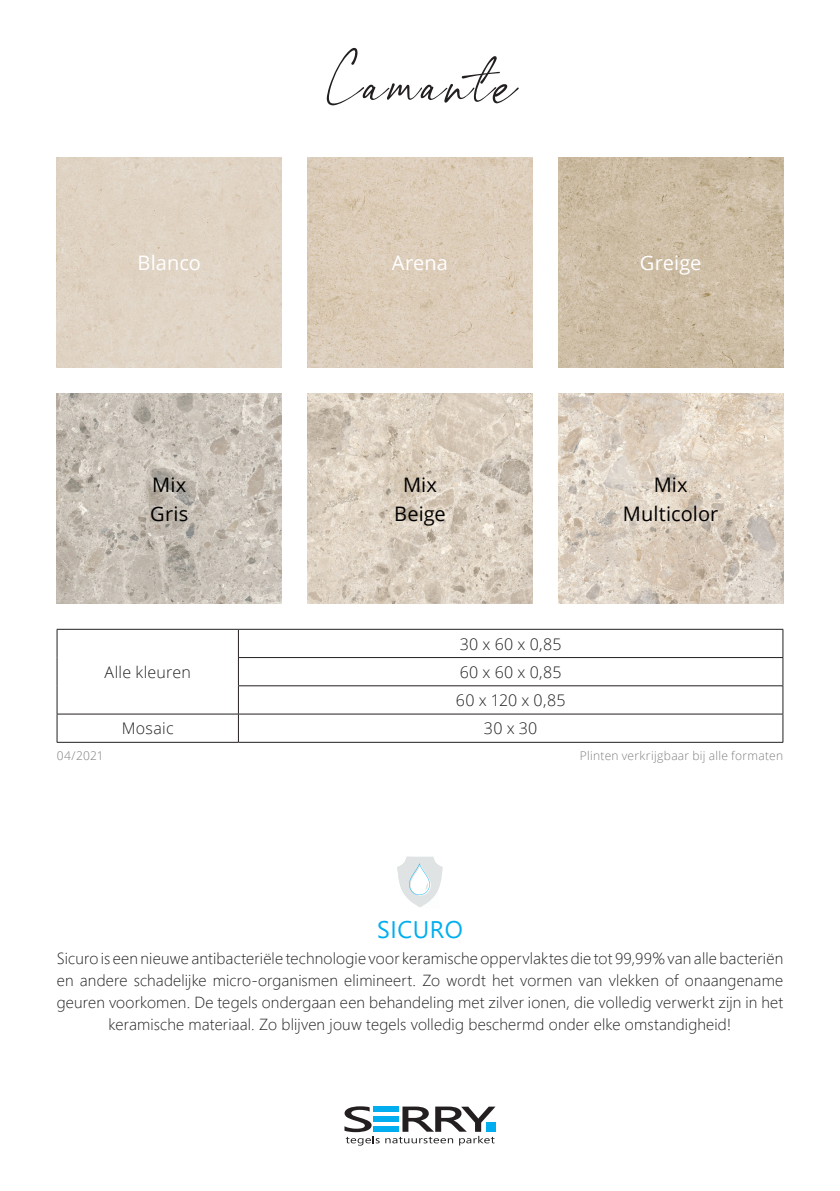
<style>
.page{position:relative;width:840px;height:1191px;background:#fff}
.page>*{position:absolute;margin:0;border:0;box-sizing:border-box;transform-origin:0 0}
.t1{font:80px "The Expressions";letter-spacing:.045em;color:#231f20}
.t2{font:24px "Segoe UI";letter-spacing:.02em;color:#00aeef}
.t3{font:20px "Open Sans";letter-spacing:.005em;color:#000}
.t4{font:20px "Open Sans";letter-spacing:.005em;color:#fff}
.t5{font:300 16px/22px "Segoe UI";letter-spacing:.01em;color:#231f20;text-align:center}
.t6{font:300 16px "Open Sans";letter-spacing:.015em;color:#231f20}
.t7{font:300 12px "Open Sans";letter-spacing:.025em;color:#817f7f}
</style>
<div class="page">
<div style="left:373px;top:1106px;width:25px;height:5px;background:#00aeef"></div>
<div style="left:373px;top:1116px;width:25px;height:5px;background:#00aeef"></div>
<div style="left:373px;top:1126px;width:25px;height:5px;background:#00aeef"></div>
<svg style="left:344px;top:1106px;width:35px;height:39px"></svg>
<svg style="left:385px;top:1106px;width:110px;height:39px"></svg>
<hr style="left:238px;top:657px;width:544px;height:1px;background:#231f20">
<hr style="left:238px;top:685px;width:544px;height:1px;background:#231f20">
<hr style="left:57px;top:713px;width:181px;height:1px;background:#231f20">
<svg style="left:57px;top:630px;width:1px;height:112px"></svg>
<hr style="left:238px;top:713px;width:544px;height:1px;background:#231f20">
<svg style="left:238px;top:630px;width:1px;height:112px"></svg>
<svg style="left:782px;top:629px;width:1px;height:113px"></svg>
<hr style="left:57px;top:742px;width:181px;height:1px;background:#231f20">
<hr style="left:238px;top:742px;width:544px;height:1px;background:#231f20">
<hr style="left:57px;top:629px;width:181px;height:1px;background:#231f20">
<hr style="left:238px;top:629px;width:544px;height:1px;background:#231f20">
<img style="left:307px;top:157px;width:225px;height:211px">
<div style="left:57px;top:157px;width:225px;height:211px;background:#e0d4c4"></div>
<img style="left:558px;top:157px;width:224px;height:211px">
<img style="left:307px;top:393px;width:225px;height:211px">
<img style="left:57px;top:393px;width:225px;height:211px">
<img style="left:558px;top:393px;width:224px;height:211px">
<svg style="left:397px;top:856px;width:45px;height:51px"></svg>
<p class="t4" style="left:137px;top:249px;width:65px">Blanco</p>
<h1 class="t1" style="left:324px;top:31px;width:192px">Camante</h1>
<p class="t4" style="left:391px;top:249px;width:58px">Arena</p>
<p class="t4" style="left:639px;top:249px;width:63px">Greige</p>
<p class="t3" style="left:152px;top:471px;width:35px">Mix</p>
<p class="t3" style="left:150px;top:500px;width:39px">Gris</p>
<p class="t6" style="left:104px;top:661px;width:88px">Alle kleuren</p>
<p class="t3" style="left:403px;top:471px;width:35px">Mix</p>
<p class="t3" style="left:394px;top:500px;width:53px">Beige</p>
<p class="t6" style="left:459px;top:633px;width:103px">30 x 60 x 0,85</p>
<p class="t6" style="left:459px;top:661px;width:103px">60 x 60 x 0,85</p>
<p class="t6" style="left:455px;top:689px;width:111px">60 x 120 x 0,85</p>
<p class="t6" style="left:122px;top:717px;width:53px">Mosaic</p>
<p class="t6" style="left:483px;top:717px;width:55px">30 x 30</p>
<p class="t3" style="left:653px;top:471px;width:35px">Mix</p>
<p class="t3" style="left:622px;top:500px;width:97px">Multicolor</p>
<p class="t7" style="left:57px;top:747px;width:49px">04/2021</p>
<p class="t7" style="left:579px;top:747px;width:205px">Plinten verkrijgbaar bij alle formaten</p>
<p class="t2" style="left:377px;top:906px;width:87px">SICURO</p>
<p class="t5" style="left:57px;top:946px;width:727px">Sicuro is een nieuwe antibacteriële technologie voor keramische oppervlaktes die tot 99,99% van alle bacteriën en andere schadelijke micro-organismen elimineert. Zo wordt het vormen van vlekken of onaangename geuren voorkomen. De tegels ondergaan een behandeling met zilver ionen, die volledig verwerkt zijn in het keramische materiaal. Zo blijven jouw tegels volledig beschermd onder elke omstandigheid!</p>
</div>
